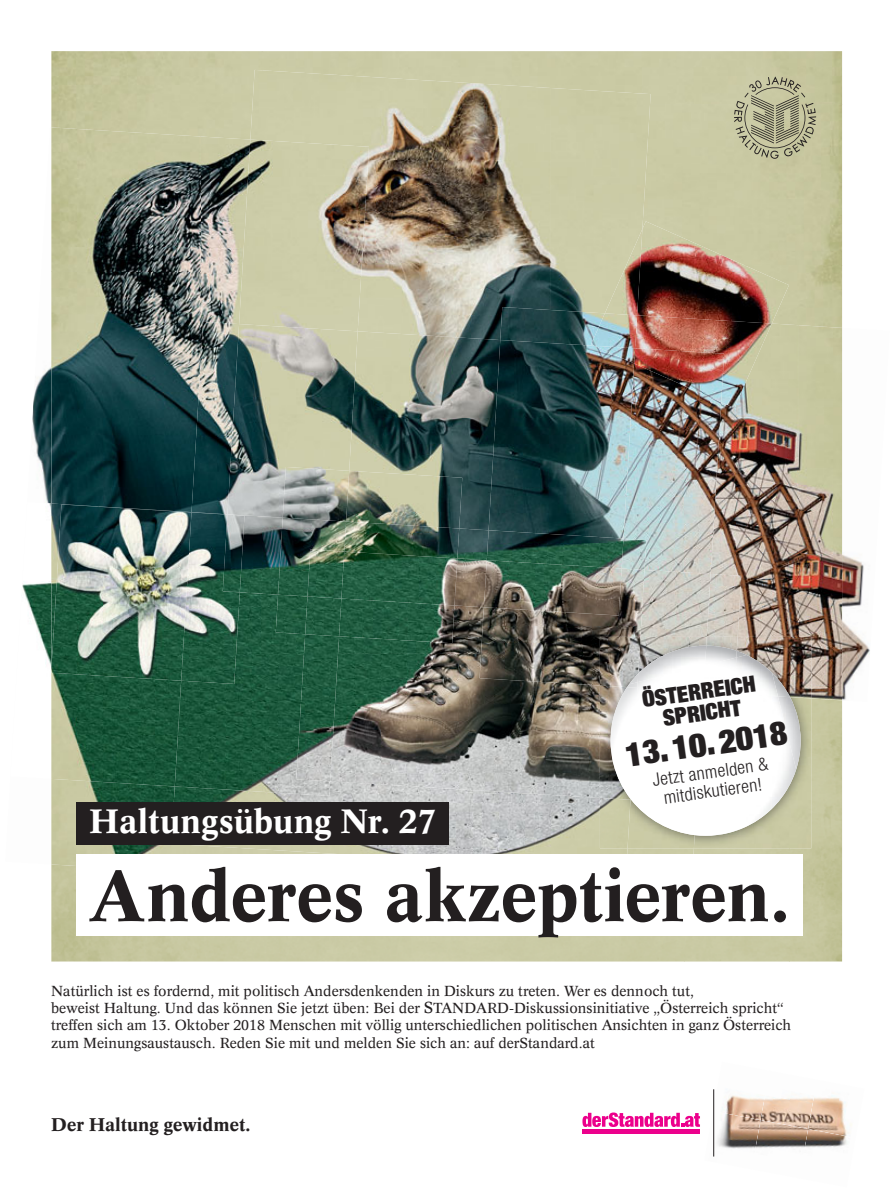
<style>
.page{position:relative;width:893px;height:1191px;background:#fff}
.page>*{position:absolute;margin:0;border:0;box-sizing:border-box;transform-origin:0 0}
.t1{font:700 70.5px "Concorde";letter-spacing:-.01em;color:#231f20}
.t2{font:700 33px "Concorde";letter-spacing:.005em;color:#fff}
.t3{font:900 expanded 33px "Helvetica Neue";color:#231f20}
.t4{font:900 expanded 22.5px/21.3px "Helvetica Neue";color:#231f20;text-align:center}
.t5{font:300 condensed 18px/18.9px "Helvetica Neue";color:#231f20;text-align:center}
.t6{font:700 18px "Concorde";color:#231f20}
.t7{font:14.25px/17.1px "Concorde";color:#231f20}
.s1{font-size:15.6px}
</style>
<div class="page">
<img style="left:790px;top:700px;width:52px;height:261px">
<img style="left:627px;top:848px;width:67px;height:6px">
<img style="left:842px;top:328px;width:28px;height:373px">
<img style="left:799px;top:325px;width:43px;height:375px">
<img style="left:721px;top:323px;width:78px;height:314px">
<img style="left:634px;top:402px;width:87px;height:172px">
<img style="left:369px;top:160px;width:181px;height:171px">
<div style="left:550px;top:88px;width:101px;height:219px;background:#cbcba7"></div>
<img style="left:250px;top:70px;width:301px;height:90px">
<img style="left:358px;top:331px;width:142px;height:197px">
<img style="left:349px;top:471px;width:113px;height:57px">
<img style="left:500px;top:307px;width:105px;height:33px">
<img style="left:489px;top:340px;width:145px;height:198px">
<img style="left:32px;top:367px;width:19px;height:135px">
<img style="left:51px;top:127px;width:150px;height:379px">
<img style="left:200px;top:136px;width:50px;height:186px">
<img style="left:192px;top:322px;width:47px;height:190px">
<img style="left:239px;top:140px;width:130px;height:191px">
<img style="left:227px;top:324px;width:131px;height:193px">
<img style="left:283px;top:467px;width:66px;height:54px">
<img style="left:51px;top:786px;width:120px;height:113px">
<img style="left:171px;top:786px;width:456px;height:68px">
<img style="left:623px;top:538px;width:23px;height:32px">
<img style="left:459px;top:528px;width:30px;height:30px">
<img style="left:346px;top:521px;width:113px;height:37px">
<img style="left:487px;top:530px;width:136px;height:38px">
<img style="left:22px;top:502px;width:30px;height:164px">
<img style="left:51px;top:680px;width:124px;height:106px">
<img style="left:175px;top:654px;width:155px;height:142px">
<img style="left:240px;top:607px;width:56px;height:47px">
<img style="left:240px;top:594px;width:36px;height:13px">
<img style="left:276px;top:594px;width:29px;height:40px">
<img style="left:240px;top:514px;width:43px;height:80px">
<img style="left:278px;top:517px;width:68px;height:79px">
<img style="left:711px;top:574px;width:30px;height:63px">
<img style="left:644px;top:570px;width:67px;height:67px">
<img style="left:330px;top:654px;width:216px;height:140px">
<img style="left:546px;top:685px;width:54px;height:113px">
<img style="left:339px;top:607px;width:141px;height:47px">
<img style="left:339px;top:605px;width:115px;height:38px">
<img style="left:480px;top:568px;width:164px;height:117px">
<img style="left:454px;top:558px;width:33px;height:49px">
<img style="left:341px;top:551px;width:116px;height:54px">
<img style="left:484px;top:560px;width:138px;height:55px">
<img style="left:296px;top:634px;width:43px;height:147px">
<img style="left:305px;top:596px;width:36px;height:40px">
<img style="left:307px;top:549px;width:37px;height:49px">
<img style="left:637px;top:221px;width:152px;height:102px">
<img style="left:635px;top:315px;width:137px;height:93px">
<img style="left:634px;top:348px;width:90px;height:54px">
<img style="left:605px;top:229px;width:37px;height:86px">
<img style="left:591px;top:313px;width:46px;height:35px">
<img style="left:594px;top:346px;width:41px;height:17px">
<img style="left:51px;top:504px;width:140px;height:176px">
<img style="left:181px;top:512px;width:59px;height:172px">
<img style="left:223px;top:514px;width:21px;height:78px">
<svg style="left:582px;top:1112px;width:118px;height:15px"></svg>
<hr style="left:583px;top:1129px;width:117px;height:4px;background:#ec008c">
<img style="left:714px;top:1089px;width:46px;height:22px">
<img style="left:760px;top:1097px;width:48px;height:23px">
<img style="left:808px;top:1095px;width:44px;height:34px">
<img style="left:713px;top:1111px;width:48px;height:46px">
<img style="left:752px;top:1120px;width:56px;height:37px">
<img style="left:799px;top:1129px;width:51px;height:28px">
<hr style="left:713px;top:1089px;width:1px;height:67px;background:#231f20">
<img style="left:695px;top:698px;width:116px;height:150px">
<img style="left:630px;top:804px;width:65px;height:44px">
<img style="left:738px;top:637px;width:73px;height:61px">
<img style="left:600px;top:687px;width:30px;height:161px">
<img style="left:707px;top:637px;width:31px;height:14px">
<img style="left:640px;top:637px;width:67px;height:8px">
<img style="left:600px;top:637px;width:40px;height:50px">
<svg style="left:737px;top:651px;width:10px;height:4px"></svg>
<img style="left:706px;top:645px;width:31px;height:12px">
<img style="left:638px;top:645px;width:68px;height:20px">
<img style="left:796px;top:696px;width:5px;height:73px">
<img style="left:778px;top:672px;width:12px;height:22px">
<img style="left:697px;top:694px;width:99px;height:141px">
<img style="left:631px;top:804px;width:66px;height:31px">
<img style="left:734px;top:655px;width:44px;height:41px">
<img style="left:697px;top:694px;width:37px;height:111px">
<img style="left:630px;top:694px;width:73px;height:110px">
<img style="left:703px;top:657px;width:33px;height:37px">
<img style="left:637px;top:665px;width:68px;height:27px">
<img style="left:610px;top:687px;width:27px;height:112px">
<svg style="left:627px;top:673px;width:11px;height:15px"></svg>
<div style="left:77px;top:802px;width:372px;height:42px;background:#231f20"></div>
<div style="left:77px;top:854px;width:726px;height:82px;background:#fff"></div>
<svg style="left:734px;top:77px;width:82px;height:82px;background:#acab8b"></svg>
<h3 class="t4" style="left:641px;top:688px;width:116px;rotate:-8deg">ÖSTERREICH<br>SPRICHT</h3>
<h2 class="t3" style="left:623px;top:734px;width:164px;rotate:-8deg">13. 10. 2018</h2>
<p class="t5" style="left:651px;top:771px;width:118px;rotate:-8deg">Jetzt anmelden &amp; mitdiskutieren!</p>
<h2 class="t2" style="left:89px;top:808px;width:348px">Haltungsübung Nr. 27</h2>
<h1 class="t1" style="left:89px;top:868px;width:702px">Anderes akzeptieren.</h1>
<p class="t7" style="left:51px;top:984px;width:742px">Natürlich ist es fordernd, mit politisch Andersdenkenden in Diskurs zu treten. Wer es dennoch tut,<br>beweist Haltung. Und das können Sie jetzt üben: Bei der <span class="s1">S</span>TANDARD-Diskussionsinitiative „Österreich spricht“ treffen sich am 13. Oktober 2018 Menschen mit völlig unterschiedlichen politischen Ansichten in ganz Österreich zum Meinungsaustausch. Reden Sie mit und melden Sie sich an: auf derStandard.at</p>
<p class="t6" style="left:51px;top:1117px;width:201px">Der Haltung gewidmet.</p>
</div>
